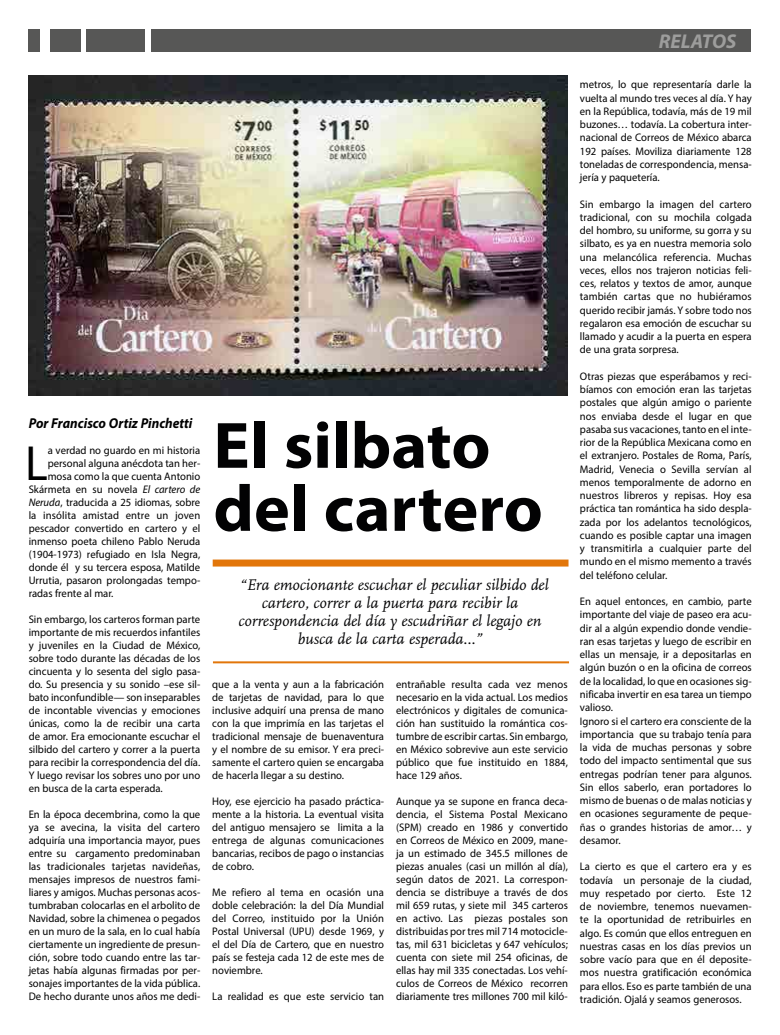
<style>
.page{position:relative;width:780px;height:1035px;background:#fff}
.page>*{position:absolute;margin:0;border:0;box-sizing:border-box;transform-origin:0 0}
.t1{font:700 66px/63px "Myriad Pro";color:#020203}
.t2{font:49.6px "Myriad Pro";color:#000}
.t3{font:italic 700 20px "Myriad Pro";color:#9d9d9c}
.t4{font:italic 16px/18px "Scala";color:#020203;text-align:center}
.t5{font:italic 700 14.3px "Myriad Pro";color:#000;scale:.94 1}
.t6{font:11px/13px "Myriad Pro";color:#000;text-align:justify}
.s1{font-style:italic}
</style>
<div class="page">
<div style="left:213px;top:559px;width:355px;height:7px;background:#e2760a"></div>
<hr style="left:213px;top:661px;width:356px;height:2px;background:#e2760a">
<div style="left:255px;top:29px;width:495px;height:23px;background:#575756"></div>
<div style="left:151px;top:29px;width:104px;height:23px;background:#575756"></div>
<div style="left:87px;top:29px;width:58px;height:23px;background:#575756"></div>
<div style="left:51px;top:29px;width:30px;height:23px;background:#575756"></div>
<div style="left:28px;top:29px;width:11px;height:23px;background:#575756"></div>
<img style="left:29px;top:76px;width:538px;height:320px">
<h3 class="t3" style="left:658px;top:31px;width:79px">RELATOS</h3>
<h3 class="t5" style="left:29px;top:416px;width:176px">Por Francisco Ortiz Pinchetti</h3>
<h2 class="t2" style="left:25px;top:438px;width:24px">L</h2>
<p class="t6" style="left:48px;top:444px;width:154px">a verdad no guardo en mi historia</p>
<p class="t6" style="left:48px;top:457px;width:154px">personal alguna anécdota tan her-</p>
<p class="t6" style="left:48px;top:470px;width:154px">mosa como la que cuenta Antonio</p>
<p class="t6" style="left:29px;top:483px;width:173px">Skármeta en su novela <span class="s1">El cartero de</span></p>
<p class="t6" style="left:29px;top:496px;width:173px"><span class="s1">Neruda</span>, traducida a 25 idiomas, sobre</p>
<p class="t6" style="left:29px;top:509px;width:173px">la insólita amistad entre un joven</p>
<p class="t6" style="left:29px;top:522px;width:173px">pescador convertido en cartero y el</p>
<p class="t6" style="left:29px;top:535px;width:173px">inmenso poeta chileno Pablo Neruda</p>
<p class="t6" style="left:29px;top:548px;width:173px">(1904-1973) refugiado en Isla Negra,</p>
<p class="t6" style="left:29px;top:561px;width:173px">donde él y su tercera esposa, Matilde</p>
<p class="t6" style="left:29px;top:574px;width:173px">Urrutia, pasaron prolongadas tempo-</p>
<p class="t6" style="left:29px;top:587px;width:86px">radas frente al mar.</p>
<p class="t6" style="left:29px;top:613px;width:173px">Sin embargo, los carteros forman parte importante de mis recuerdos infantiles y juveniles en la Ciudad de México, sobre todo durante las décadas de los cincuenta y lo sesenta del siglo pasa&shy;do. Su presencia y su sonido –ese sil&shy;bato inconfundible— son inseparables de incontable vivencias y emociones únicas, como la de recibir una carta de amor. Era emocionante escuchar el silbido del cartero y correr a la puerta para recibir la correspondencia del día.<br>Y luego revisar los sobres uno por uno en busca de la carta esperada.</p>
<p class="t6" style="left:29px;top:808px;width:173px">En la época decembrina, como la que ya se avecina, la visita del cartero adquiría una importancia mayor, pues entre su cargamento predominaban las tradicionales tarjetas navideñas, mensajes impresos de nuestros fami&shy;liares y amigos. Muchas personas acos&shy;tumbraban colocarlas en el arbolito de Navidad, sobre la chimenea o pegados en un muro de la sala, en lo cual había ciertamente un ingrediente de presun&shy;ción, sobre todo cuando entre las tar&shy;jetas había algunas firmadas por per&shy;sonajes importantes de la vida pública.<br>De hecho durante unos años me dedi-</p>
<h1 class="t1" style="left:213px;top:420px;width:331px">El silbato del cartero</h1>
<h3 class="t4" style="left:238px;top:577px;width:311px">“Era emocionante escuchar el peculiar silbido del cartero, correr a la puerta para recibir la correspondencia del día y escudriñar el legajo en busca de la carta esperada…”</h3>
<p class="t6" style="left:212px;top:678px;width:173px">que a la venta y aun a la fabricación de tarjetas de navidad, para lo que inclusive adquirí una prensa de mano con la que imprimía en las tarjetas el tradicional mensaje de buenaventura y el nombre de su emisor. Y era preci&shy;samente el cartero quien se encargaba de hacerla llegar a su destino.</p>
<p class="t6" style="left:212px;top:795px;width:173px">Hoy, ese ejercicio ha pasado práctica&shy;mente a la historia. La eventual visita del antiguo mensajero se limita a la entrega de algunas comunicaciones bancarias, recibos de pago o instancias de cobro.</p>
<p class="t6" style="left:212px;top:886px;width:173px">Me refiero al tema en ocasión una doble celebración: la del Día Mundial del Correo, instituido por la Unión Postal Universal (UPU) desde 1969, y el del Día de Cartero, que en nuestro país se festeja cada 12 de este mes de noviembre.</p>
<p class="t6" style="left:212px;top:990px;width:173px">La realidad es que este servicio tan</p>
<p class="t6" style="left:396px;top:678px;width:173px">entrañable resulta cada vez menos necesario en la vida actual. Los medios electrónicos y digitales de comunica&shy;ción han sustituido la romántica cos&shy;tumbre de escribir cartas. Sin embargo, en México sobrevive aun este servicio público que fue instituido en 1884, hace 129 años.</p>
<p class="t6" style="left:396px;top:795px;width:173px">Aunque ya se supone en franca deca&shy;dencia, el Sistema Postal Mexicano (SPM) creado en 1986 y convertido en Correos de México en 2009, mane&shy;ja un estimado de 345.5 millones de piezas anuales (casi un millón al día), según datos de 2021. La correspon&shy;dencia se distribuye a través de dos mil 659 rutas, y siete mil 345 carteros en activo. Las piezas postales son distribuidas por tres mil 714 motocicle&shy;tas, mil 631 bicicletas y 647 vehículos; cuenta con siete mil 254 oficinas, de ellas hay mil 335 conectadas. Los vehí&shy;culos de Correos de México recorren diariamente tres millones 700 mil kiló-</p>
<p class="t6" style="left:580px;top:78px;width:173px;line-height:13.3px">metros, lo que representaría darle la vuelta al mundo tres veces al día. Y hay en la República, todavía, más de 19 mil buzones… todavía. La cobertura inter&shy;nacional de Correos de México abarca 192 países. Moviliza diariamente 128 toneladas de correspondencia, mensa&shy;jería y paquetería.</p>
<p class="t6" style="left:580px;top:198px;width:173px;line-height:13.3px">Sin embargo la imagen del cartero tradicional, con su mochila colgada del hombro, su uniforme, su gorra y su silbato, es ya en nuestra memoria solo una melancólica referencia. Muchas veces, ellos nos trajeron noticias feli&shy;ces, relatos y textos de amor, aunque también cartas que no hubiéramos querido recibir jamás. Y sobre todo nos regalaron esa emoción de escuchar su llamado y acudir a la puerta en espera de una grata sorpresa.</p>
<p class="t6" style="left:580px;top:370px;width:173px">Otras piezas que esperábamos y reci&shy;bíamos con emoción eran las tarjetas postales que algún amigo o pariente nos enviaba desde el lugar en que pasaba sus vacaciones, tanto en el inte&shy;rior de la República Mexicana como en el extranjero. Postales de Roma, París, Madrid, Venecia o Sevilla servían al menos temporalmente de adorno en nuestros libreros y repisas. Hoy esa práctica tan romántica ha sido despla&shy;zada por los adelantos tecnológicos, cuando es posible captar una imagen y transmitirla a cualquier parte del mundo en el mismo memento a través del teléfono celular.</p>
<p class="t6" style="left:580px;top:595px;width:173px;text-align:left">En aquel entonces, en cambio, parte importante del viaje de paseo era acu&shy;dir al a algún expendio donde vendie&shy;ran esas tarjetas y luego de escribir en ellas un mensaje, ir a depositarlas en algún buzón o en la oficina de correos de la localidad, lo que en ocasiones sig&shy;nificaba invertir en esa tarea un tiempo valioso.<br>Ignoro si el cartero era consciente de la importancia que su trabajo tenía para la vida de muchas personas y sobre todo del impacto sentimental que sus entregas podrían tener para algunos.<br>Sin ellos saberlo, eran portadores lo mismo de buenas o de malas noticias y en ocasiones seguramente de peque&shy;ñas o grandes historias de amor… y desamor.</p>
<p class="t6" style="left:580px;top:860px;width:173px;line-height:13.3px">La cierto es que el cartero era y es todavía un personaje de la ciudad, muy respetado por cierto. Este 12 de noviembre, tenemos nuevamen&shy;te la oportunidad de retribuirles en algo. Es común que ellos entreguen en nuestras casas en los días previos un sobre vacío para que en él deposite&shy;mos nuestra gratificación económica para ellos. Eso es parte también de una tradición. Ojalá y seamos generosos.</p>
</div>
